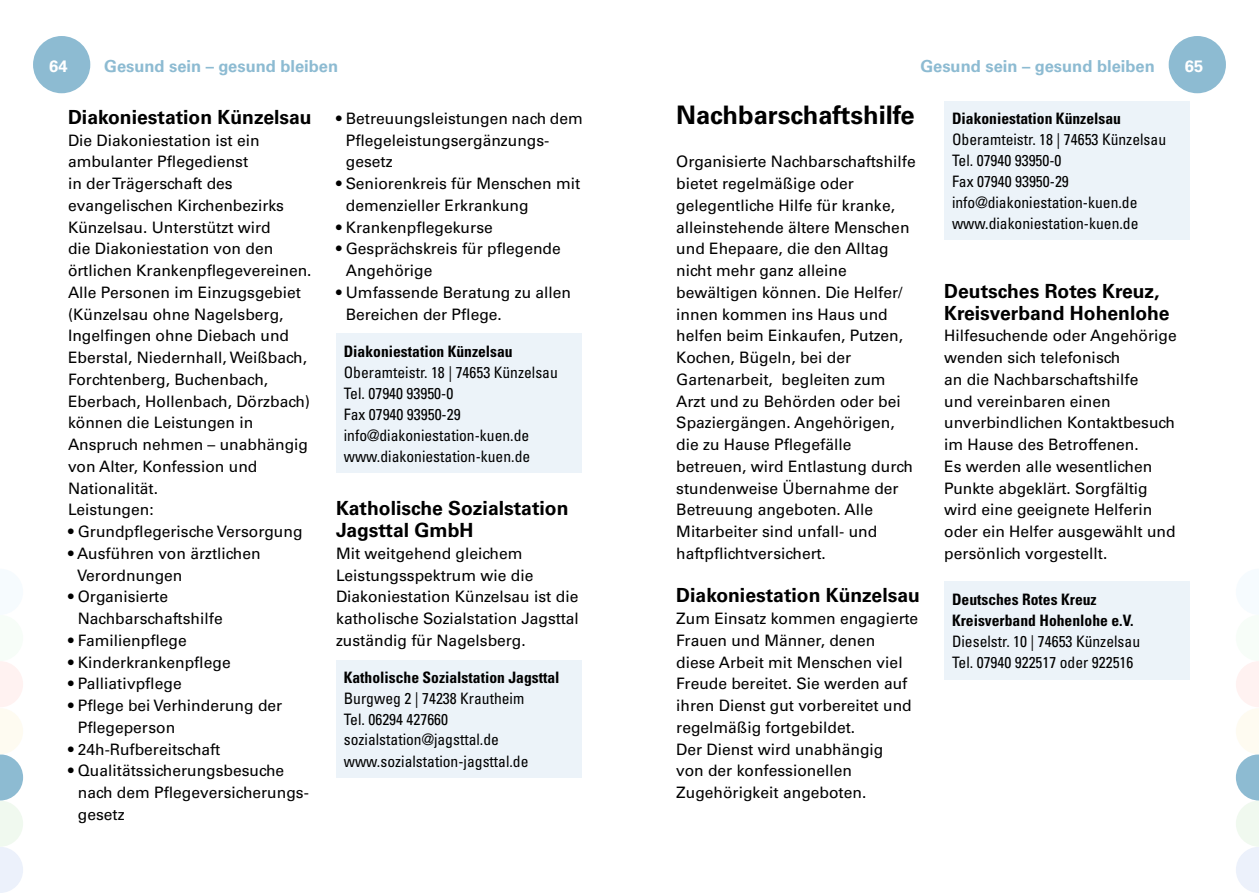
<style>
.page{position:relative;width:1259px;height:893px;background:#fff}
.page>*{position:absolute;margin:0;border:0;box-sizing:border-box;transform-origin:0 0}
.t1{font:700 25.5px "Univers";color:#000}
.t2{font:700 19.5px/21.8px "Univers";color:#000}
.t3{font:700 16.5px "Univers";color:#8dbbd2}
.t4{font:700 16.5px "Univers";color:#fff}
.t5{font:15.75px/21.8px "Univers";color:#000}
.t6{font:condensed 15.75px/21px "Univers";color:#000}
.t7{font:700 condensed 15.75px/21px "Univers";color:#000}
</style>
<div class="page">
<div style="left:33px;top:36px;width:57px;height:57px;background:#8dbbd2;border-radius:50%"></div>
<div style="left:1168px;top:36px;width:58px;height:57px;background:#8dbbd2;border-radius:50%"></div>
<svg style="left:1235px;top:661px;width:24px;height:232px"></svg>
<svg style="left:0;top:661px;width:23px;height:232px"></svg>
<div style="left:336px;top:334px;width:245px;height:139px;background:#ecf3f9"></div>
<div style="left:336px;top:660px;width:245px;height:117px;background:#ecf3f9"></div>
<div style="left:944px;top:101px;width:245px;height:139px;background:#ecf3f9"></div>
<div style="left:944px;top:581px;width:245px;height:98px;background:#ecf3f9"></div>
<p class="t4" style="left:49px;top:56px;width:20px">64</p>
<p class="t3" style="left:104px;top:56px;width:235px">Gesund sein – gesund bleiben</p>
<p class="t3" style="left:920px;top:56px;width:236px">Gesund sein – gesund bleiben</p>
<p class="t4" style="left:1185px;top:56px;width:20px">65</p>
<p class="t2" style="left:68px;top:106px;width:245px">Diakoniestation Künzelsau</p>
<p class="t5" style="left:68px;top:129px;width:245px">Die Diakoniestation ist ein ambulanter Pflegedienst<br>in der Trägerschaft des evangelischen Kirchenbezirks<br>Künzelsau. Unterstützt wird<br>die Diakoniestation von den örtlichen Krankenpflegevereinen.<br>Alle Personen im Einzugsgebiet (Künzelsau ohne Nagelsberg,<br>Ingelfingen ohne Diebach und<br>Eberstal, Niedernhall, Weißbach,<br>Forchtenberg, Buchenbach,<br>Eberbach, Hollenbach, Dörzbach) können die Leistungen in<br>Anspruch nehmen – unabhängig von Alter, Konfession und<br>Nationalität.<br>Leistungen:</p>
<p class="t5" style="left:68px;top:521px;width:236px">• Grundpflegerische Versorgung</p>
<p class="t5" style="left:77px;top:542px;width:185px;text-indent:-9px">• Ausführen von ärztlichen<br>Verordnungen</p>
<p class="t5" style="left:78px;top:586px;width:146px;text-indent:-10px">• Organisierte<br>Nachbarschaftshilfe</p>
<p class="t5" style="left:68px;top:629px;width:120px">• Familienpflege</p>
<p class="t5" style="left:68px;top:651px;width:164px">• Kinderkrankenpflege</p>
<p class="t5" style="left:68px;top:673px;width:115px">• Palliativpflege</p>
<p class="t5" style="left:78px;top:695px;width:206px;text-indent:-10px">• Pflege bei Verhinderung der<br>Pflegeperson</p>
<p class="t5" style="left:68px;top:738px;width:154px">• 24h-Rufbereitschaft</p>
<p class="t5" style="left:78px;top:760px;width:232px;text-indent:-10px">• Qualitätssicherungsbesuche nach dem Pflegeversicherungs&shy;gesetz</p>
<h1 class="t1" style="left:676px;top:100px;width:240px">Nachbarschaftshilfe</h1>
<p class="t5" style="left:676px;top:151px;width:241px">Organisierte Nachbarschaftshilfe bietet regelmäßige oder gelegentliche Hilfe für kranke, alleinstehende ältere Menschen und Ehepaare, die den Alltag nicht mehr ganz alleine bewältigen können. Die Helfer/ innen kommen ins Haus und helfen beim Einkaufen, Putzen,<br>Kochen, Bügeln, bei der<br>Gartenarbeit, begleiten zum<br>Arzt und zu Behörden oder bei<br>Spaziergängen. Angehörigen, die zu Hause Pflegefälle betreuen, wird Entlastung durch stundenweise Übernahme der<br>Betreuung angeboten. Alle<br>Mitarbeiter sind unfall- und haftpflichtversichert.</p>
<p class="t2" style="left:676px;top:585px;width:245px">Diakoniestation Künzelsau</p>
<p class="t5" style="left:676px;top:608px;width:243px">Zum Einsatz kommen engagierte<br>Frauen und Männer, denen diese Arbeit mit Menschen viel<br>Freude bereitet. Sie werden auf ihren Dienst gut vorbereitet und regelmäßig fortgebildet.<br>Der Dienst wird unabhängig<br>von der konfessionellen<br>Zugehörigkeit angeboten.</p>
<p class="t7" style="left:952px;top:108px;width:170px">Diakoniestation Künzelsau</p>
<p class="t6" style="left:952px;top:128px;width:216px">Oberamteistr. 18 | 74653 Künzelsau<br>Tel. 07940 93950-0<br>Fax 07940 93950-29 info@diakoniestation-kuen.de www.diakoniestation-kuen.de</p>
<p class="t5" style="left:346px;top:107px;width:238px;text-indent:-10px">• Betreuungsleistungen nach dem<br>Pflegeleistungsergänzungs&shy;gesetz</p>
<p class="t5" style="left:346px;top:173px;width:236px;text-indent:-10px">• Seniorenkreis für Menschen mit demenzieller Erkrankung</p>
<p class="t5" style="left:336px;top:216px;width:158px">• Krankenpflegekurse</p>
<p class="t5" style="left:346px;top:238px;width:216px;text-indent:-10px">• Gesprächskreis für pflegende<br>Angehörige</p>
<p class="t5" style="left:346px;top:281px;width:227px;text-indent:-10px">• Umfassende Beratung zu allen<br>Bereichen der Pflege.</p>
<p class="t7" style="left:344px;top:341px;width:170px">Diakoniestation Künzelsau</p>
<p class="t6" style="left:344px;top:361px;width:216px">Oberamteistr. 18 | 74653 Künzelsau<br>Tel. 07940 93950-0<br>Fax 07940 93950-29 info@diakoniestation-kuen.de www.diakoniestation-kuen.de</p>
<p class="t2" style="left:336px;top:498px;width:234px">Katholische Sozialstation<br>Jagsttal GmbH</p>
<p class="t5" style="left:336px;top:542px;width:244px">Mit weitgehend gleichem<br>Leistungsspektrum wie die<br>Diakoniestation Künzelsau ist die katholische Sozialstation Jagsttal zuständig für Nagelsberg.</p>
<p class="t7" style="left:344px;top:666px;width:217px">Katholische Sozialstation Jagsttal</p>
<p class="t6" style="left:344px;top:687px;width:186px">Burgweg 2 | 74238 Krautheim<br>Tel. 06294 427660 sozialstation@jagsttal.de www.sozialstation-jagsttal.de</p>
<p class="t2" style="left:944px;top:280px;width:227px">Deutsches Rotes Kreuz,<br>Kreisverband Hohenlohe</p>
<p class="t5" style="left:944px;top:325px;width:234px">Hilfesuchende oder Angehörige wenden sich telefonisch<br>an die Nachbarschaftshilfe<br>und vereinbaren einen unverbindlichen Kontaktbesuch im Hause des Betroffenen.<br>Es werden alle wesentlichen<br>Punkte abgeklärt. Sorgfältig wird eine geeignete Helferin oder ein Helfer ausgewählt und persönlich vorgestellt.</p>
<p class="t7" style="left:952px;top:589px;width:182px">Deutsches Rotes Kreuz<br>Kreisverband Hohenlohe e.V.</p>
<p class="t6" style="left:952px;top:630px;width:190px">Dieselstr. 10 | 74653 Künzelsau<br>Tel. 07940 922517 oder 922516</p>
</div>
